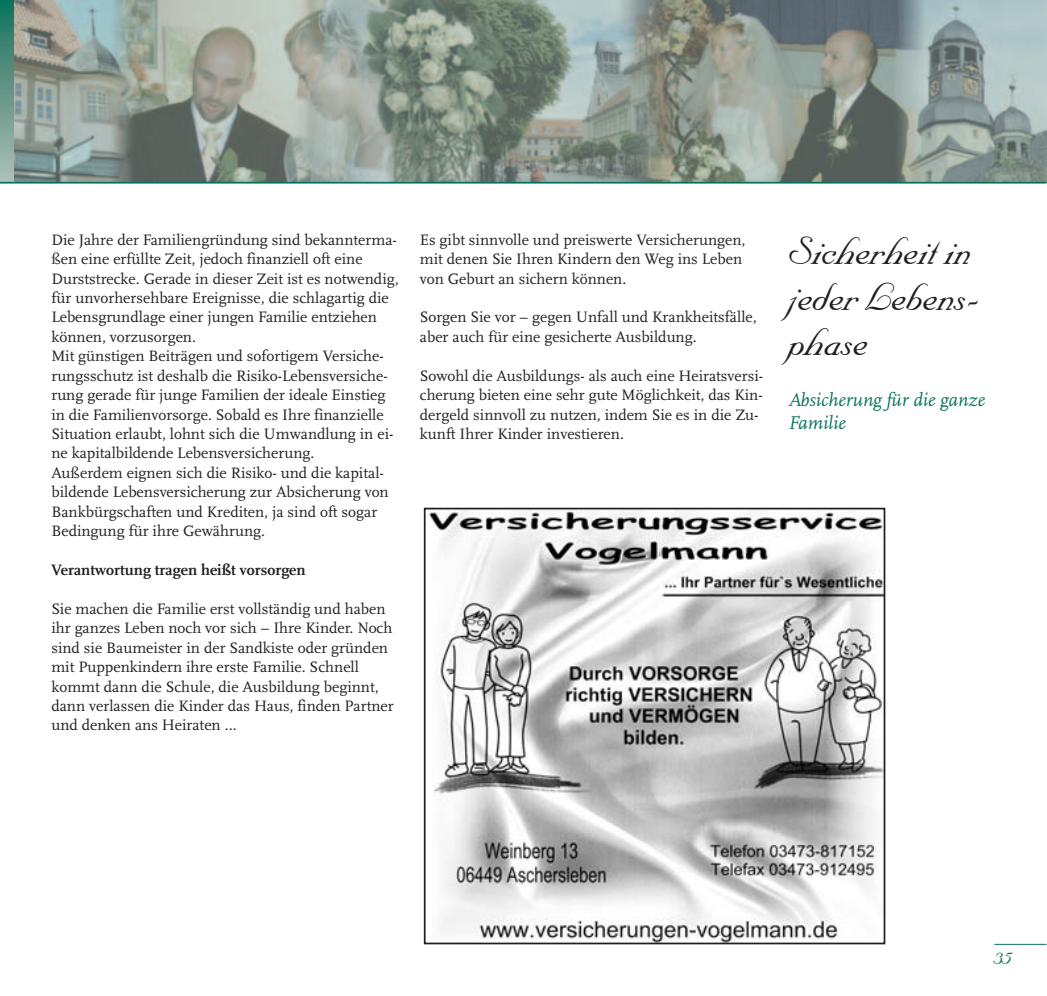
<style>
.page{position:relative;width:1047px;height:996px;background:#fff}
.page>*{position:absolute;margin:0;border:0;box-sizing:border-box;transform-origin:0 0}
.t1{font:45.5px/45.5px "Michael";color:#231f20}
.t2{font:28px "Michael";color:#07735d}
.t3{font:italic 19.25px/23.1px "Scala";color:#07735d}
.t4{font:15.75px/19.4px "Scala";color:#231f20}
.t5{font:700 15.75px "Scala";color:#231f20}
</style>
<div class="page">
<svg style="left:0;top:0;width:14px;height:182px;background:#609788"></svg>
<img style="left:14px;top:0;width:1032px;height:182px">
<hr style="left:14px;top:182px;width:1032px;height:2px;background:#07735d">
<svg style="left:0;top:182px;width:14px;height:2px"></svg>
<hr style="left:994px;top:944px;width:52px;height:1px;background:#07735d">
<img style="left:427px;top:511px;width:455px;height:430px">
<div style="left:424px;top:508px;width:461px;height:436px;border:2px solid #231f20"></div>
<p class="t4" style="left:51px;top:231px;width:349px">Die Jahre der Familiengründung sind bekannterma&shy;ßen eine erfüllte Zeit, jedoch finanziell oft eine Durststrecke. Gerade in dieser Zeit ist es notwendig, für unvorhersehbare Ereignisse, die schlagartig die Lebensgrundlage einer jungen Familie entziehen können, vorzusorgen.<br>Mit günstigen Beiträgen und sofortigem Versiche&shy;rungsschutz ist deshalb die Risiko-Lebensversiche&shy;rung gerade für junge Familien der ideale Einstieg in die Familienvorsorge. Sobald es Ihre finanzielle Situation erlaubt, lohnt sich die Umwandlung in ei&shy;ne kapitalbildende Lebensversicherung.<br>Außerdem eignen sich die Risiko- und die kapital&shy;bildende Lebensversicherung zur Absicherung von Bankbürgschaften und Krediten, ja sind oft sogar Bedingung für ihre Gewährung.</p>
<p class="t5" style="left:51px;top:564px;width:256px">Verantwortung tragen heißt vorsorgen</p>
<p class="t4" style="left:51px;top:600px;width:344px">Sie machen die Familie erst vollständig und haben ihr ganzes Leben noch vor sich – Ihre Kinder. Noch sind sie Baumeister in der Sandkiste oder gründen mit Puppenkindern ihre erste Familie. Schnell kommt dann die Schule, die Ausbildung beginnt, dann verlassen die Kinder das Haus, finden Partner und denken ans Heiraten …</p>
<p class="t4" style="left:420px;top:231px;width:327px">Es gibt sinnvolle und preiswerte Versicherungen, mit denen Sie Ihren Kindern den Weg ins Leben von Geburt an sichern können.</p>
<p class="t4" style="left:420px;top:309px;width:338px">Sorgen Sie vor – gegen Unfall und Krankheitsfälle, aber auch für eine gesicherte Ausbildung.</p>
<p class="t4" style="left:420px;top:367px;width:345px">Sowohl die Ausbildungs- als auch eine Heiratsversi&shy;cherung bieten eine sehr gute Möglichkeit, das Kin&shy;dergeld sinnvoll zu nutzen, indem Sie es in die Zu&shy;kunft Ihrer Kinder investieren.</p>
<h1 class="t1" style="left:788px;top:226px;width:194px">Sicherheit in jeder Lebens&shy;phase</h1>
<p class="t3" style="left:788px;top:391px;width:198px">Absicherung für die ganze<br>Familie</p>
<h2 class="t2" style="left:994px;top:938px;width:19px">35</h2>
</div>
